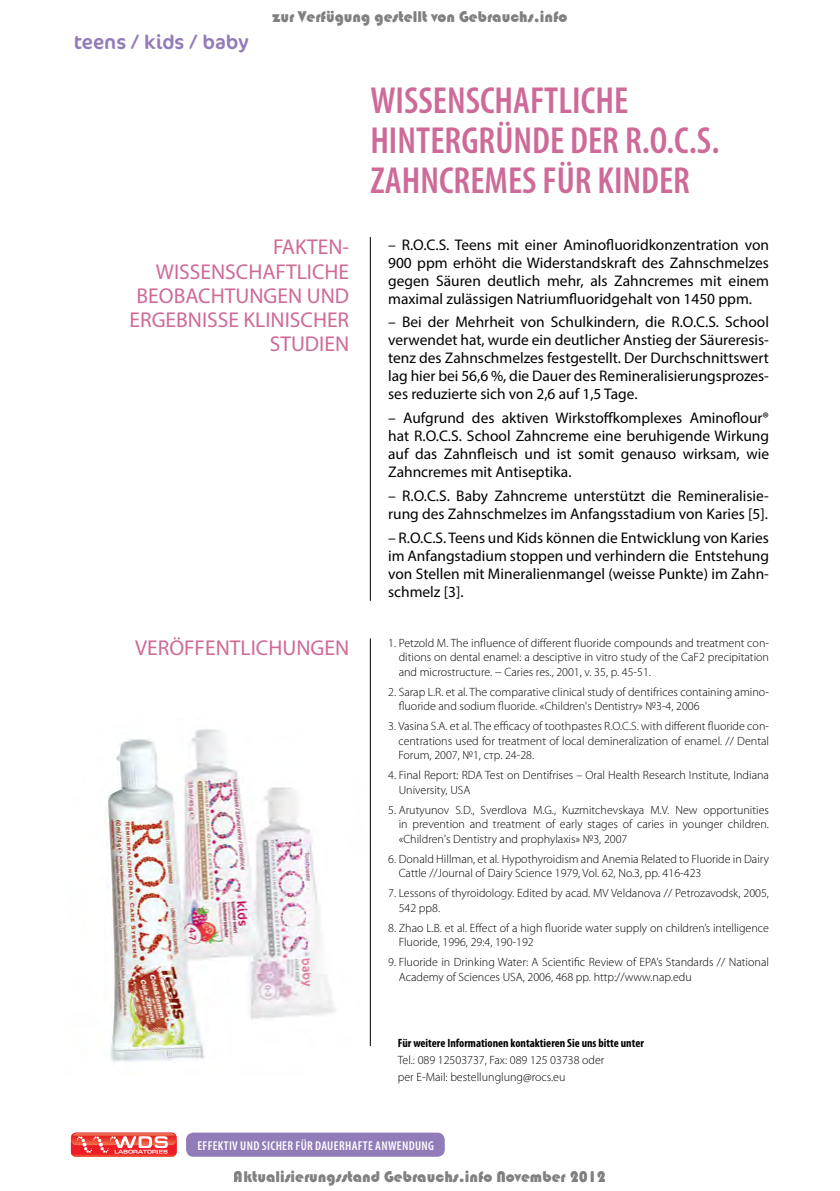
<style>
.page{position:relative;width:840px;height:1191px;background:#fff}
.page>*{position:absolute;margin:0;border:0;box-sizing:border-box;transform-origin:0 0}
.t1{font:600 condensed 37.8px/39.6px "Myriad Pro";color:#ce6a98}
.t2{font:21.6px/24.2px "Myriad Pro";color:#ce6a98;text-align:right}
.t3{font:20px "Regina";color:#917bb9}
.t4{font:16px "Bauhaus 93";color:rgb(0 0 0/.5)}
.t5{font:15.4px/18px "Myriad Pro";color:#000;text-align:justify}
.t6{font:600 condensed 12.8px "Myriad Pro";color:#fff}
.t7{font:300 12px/14.4px "Myriad Pro";color:#000}
.t8{font:700 condensed 12px "Myriad Pro";color:#000}
</style>
<div class="page">
<div style="left:186px;top:1132px;width:258px;height:24px;background:#917bb9;border-radius:7px"></div>
<svg style="left:71px;top:1132px;width:105px;height:24px;background:#f06560"></svg>
<img style="left:105px;top:718px;width:266px;height:344px">
<hr style="left:369px;top:237px;width:1px;height:364px;background:#000">
<hr style="left:369px;top:638px;width:1px;height:408px;background:#000">
<h3 class="t3" style="left:74px;top:31px;width:176px">teens / kids / baby</h3>
<h3 class="t4" style="left:272px;top:7px;width:296px">zur Verfügung gestellt von Gebrauchs.info</h3>
<h1 class="t1" style="left:370px;top:82px;width:350px">WISSENSCHAFTLICHE<br>HINTERGRÜNDE DER R.O.C.S.<br>ZAHNCREMES FÜR KINDER</h1>
<h2 class="t2" style="left:129px;top:235px;width:221px">FAKTEN-<br>WISSENSCHAFTLICHE<br>BEOBACHTUNGEN UND<br>ERGEBNISSE KLINISCHER<br>STUDIEN</h2>
<h2 class="t2" style="left:135px;top:635px;width:215px">VERÖFFENTLICHUNGEN</h2>
<p class="t5" style="left:388px;top:235px;width:382px">– R.O.C.S. Teens mit einer Aminofluoridkonzentration von 900 ppm erhöht die Widerstandskraft des Zahnschmelzes gegen Säuren deutlich mehr, als Zahncremes mit einem maximal zulässigen Natriumfluoridgehalt von 1450 ppm.</p>
<p class="t5" style="left:388px;top:313px;width:382px">– Bei der Mehrheit von Schulkindern, die R.O.C.S. School verwendet hat, wurde ein deutlicher Anstieg der Säureresis&shy;tenz des Zahnschmelzes festgestellt. Der Durchschnittswert lag hier bei 56,6 %, die Dauer des Remineralisierungsprozes&shy;ses reduzierte sich von 2,6 auf 1,5 Tage.</p>
<p class="t5" style="left:388px;top:409px;width:382px">– Aufgrund des aktiven Wirkstoffkomplexes Aminoflour® hat R.O.C.S. School Zahncreme eine beruhigende Wirkung auf das Zahnfleisch und ist somit genauso wirksam, wie Zahncremes mit Antiseptika.</p>
<p class="t5" style="left:388px;top:486px;width:382px">– R.O.C.S. Baby Zahncreme unterstützt die Remineralisie&shy;rung des Zahnschmelzes im Anfangsstadium von Karies [5].</p>
<p class="t5" style="left:388px;top:528px;width:382px">– R.O.C.S. Teens und Kids können die Entwicklung von Karies im Anfangstadium stoppen und verhindern die Entstehung von Stellen mit Mineralienmangel (weisse Punkte) im Zahn&shy;schmelz [3].</p>
<p class="t7" style="left:398px;top:636px;width:371px;text-align:justify;text-indent:-11px">1. Petzold M. The influence of different fluoride compounds and treatment con&shy;ditions on dental enamel: a desciptive in vitro study of the CaF2 precipitation and microstructure. − Caries res., 2001, v. 35, p. 45-51.</p>
<p class="t7" style="left:398px;top:685px;width:371px;text-indent:-11px">2. Sarap L.R. et al. The comparative clinical study of dentifrices containing amino&shy;fluoride and sodium fluoride. «Children's Dentistry» №3-4, 2006</p>
<p class="t7" style="left:398px;top:719px;width:372px;text-align:justify;text-indent:-10px">3. Vasina S.A. et al. The efficacy of toothpastes R.O.C.S. with different fluoride con&shy;centrations used for treatment of local demineralization of enamel. // Dental Forum, 2007, №1, стр. 24-28.</p>
<p class="t7" style="left:398px;top:768px;width:371px;text-indent:-11px">4. Final Report: RDA Test on Dentifrises – Oral Health Research Institute, Indiana<br>University, USA</p>
<p class="t7" style="left:398px;top:802px;width:371px;text-align:justify;text-indent:-11px">5. Arutyunov S.D., Sverdlova M.G., Kuzmitchevskaya M.V. New opportunities in prevention and treatment of early stages of caries in younger children. «Children's Dentistry and prophylaxis» №3, 2007</p>
<p class="t7" style="left:398px;top:851px;width:371px;text-indent:-11px">6. Donald Hillman, et al. Hypothyroidism and Anemia Related to Fluoride in Dairy<br>Cattle //Journal of Dairy Science 1979, Vol. 62, No.3, pp. 416-423</p>
<p class="t7" style="left:398px;top:886px;width:371px;text-indent:-11px">7. Lessons of thyroidology. Edited by acad. MV Veldanova // Petrozavodsk, 2005,<br>542 pp8.</p>
<p class="t7" style="left:398px;top:920px;width:371px;text-indent:-11px">8. Zhao L.B. et al. Effect of a high fluoride water supply on children’s intelligence<br>Fluoride, 1996, 29:4, 190-192</p>
<p class="t7" style="left:398px;top:955px;width:371px;text-indent:-11px">9. Fluoride in Drinking Water: A Scientific Review of EPA’s Standards // National<br>Academy of Sciences USA, 2006, 468 pp. http://www.nap.edu</p>
<p class="t8" style="left:397px;top:1035px;width:247px">Für weitere Informationen kontaktieren Sie uns bitte unter</p>
<p class="t7" style="left:397px;top:1051px;width:208px;line-height:17.2px">Tel.: 089 12503737, Fax: 089 125 03738 oder per E-Mail: bestellunglung@rocs.eu</p>
<p class="t6" style="left:197px;top:1138px;width:12px">EFFEKTIV</p>
<p class="t6" style="left:240px;top:1138px;width:28px">UND SICHER</p>
<p class="t6" style="left:295px;top:1138px;width:27px">FÜR DAUERHAFTE</p>
<p class="t6" style="left:375px;top:1138px;width:14px">ANWENDUNG</p>
<h3 class="t4" style="left:234px;top:1167px;width:373px">Aktualisierungsstand Gebrauchs.info November 2012</h3>
</div>
